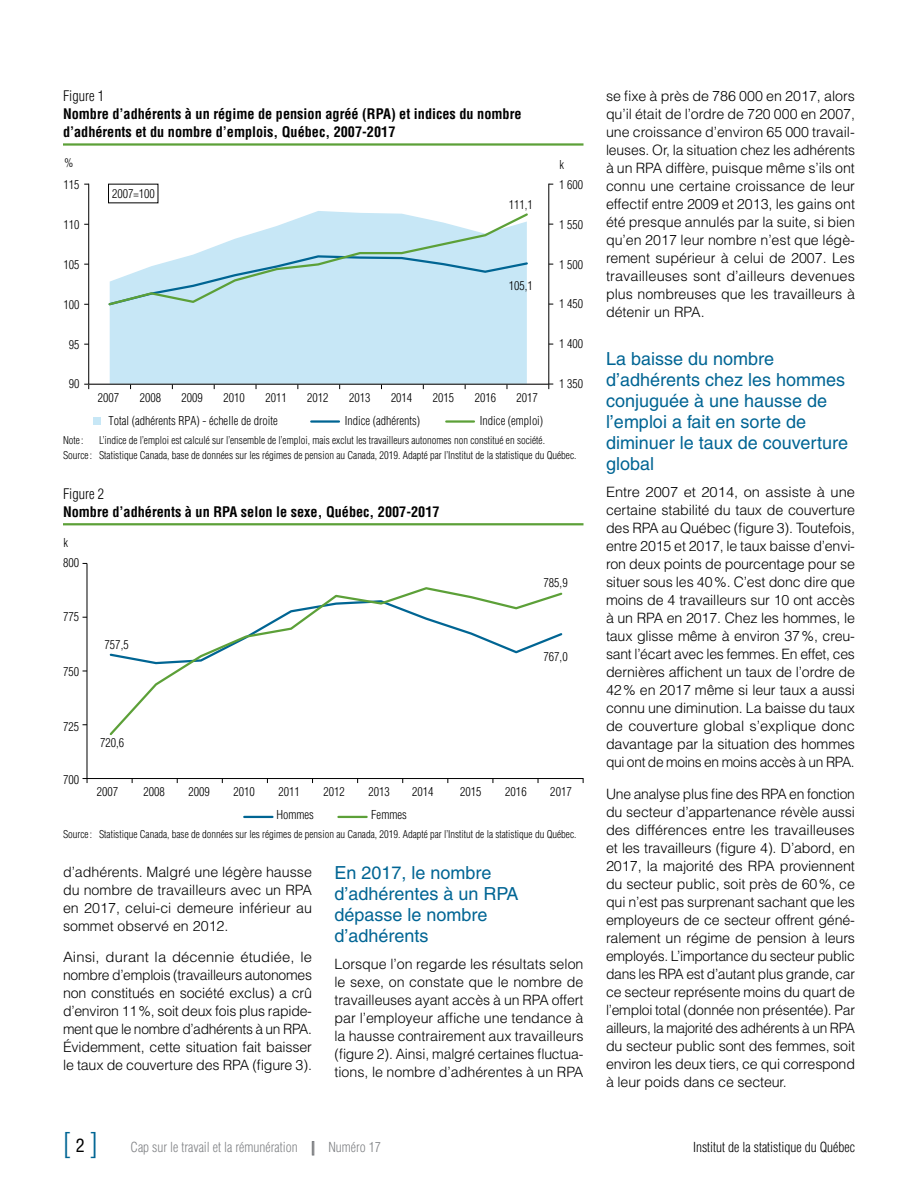
<style>
.page{position:relative;width:918px;height:1188px;background:#fff}
.page>*{position:absolute;margin:0;border:0;box-sizing:border-box;transform-origin:0 0}
.t1{font:300 condensed 30px "Helvetica LT";color:#006594}
.Texte___Titre_01{font:18px/21px "Helvetica LT";color:#006594}
.Texte___courant{font:300 14.25px/18px "Helvetica LT";letter-spacing:-.01em;color:#000;text-align:justify}
.Texte___courant-2{font:300 14.25px/18px "Helvetica LT";letter-spacing:-.01em;color:#000;text-align:justify;scale:1.04 1}
.Fig___Titre{font:700 condensed 14.25px/18px "Helvetica LT";color:#000}
.t2{font:300 condensed 14.25px "Helvetica LT";color:#000}
.t3{font:300 condensed 13.5px "Helvetica LT";color:#808285}
.t4{font:300 condensed 13.5px "Helvetica LT";color:#000}
.t5{font:300 condensed 12px "Helvetica LT";color:#000}
.Tableau___Source{font:300 condensed 10.5px "Helvetica LT";color:#000}
.s1{font-weight:400;font-size:18px;color:#000}
.s2{font-weight:700;font-stretch:normal}
</style>
<div class="page">
<svg style="left:312px;top:1141px;width:2px;height:14px"></svg>
<hr style="left:63px;top:523px;width:521px;height:2px;background:#5ca038">
<hr style="left:87px;top:778px;width:496px;height:1px;background:#000">
<hr style="left:87px;top:563px;width:1px;height:216px;background:#000">
<svg style="left:109px;top:587px;width:454px;height:149px"></svg>
<hr style="left:244px;top:816px;width:28px;height:2px;background:#006593">
<hr style="left:338px;top:816px;width:29px;height:2px;background:#5ca038">
<svg style="left:83px;top:778px;width:5px;height:5px"></svg>
<hr style="left:63px;top:143px;width:521px;height:3px;background:#5ca038">
<div style="left:110px;top:307px;width:417px;height:77px;background:#c7e7f6"></div>
<svg style="left:108px;top:211px;width:420px;height:96px"></svg>
<div style="left:93px;top:418px;width:8px;height:7px;background:#c7e7f6"></div>
<hr style="left:311px;top:420px;width:28px;height:3px;background:#006593">
<hr style="left:446px;top:420px;width:28px;height:3px;background:#5ca038">
<hr style="left:88px;top:184px;width:1px;height:200px;background:#000">
<hr style="left:89px;top:384px;width:460px;height:1px;background:#000">
<hr style="left:548px;top:184px;width:1px;height:201px;background:#000">
<svg style="left:548px;top:384px;width:5px;height:5px"></svg>
<p class="t2" style="left:63px;top:87px;width:43px">Figure 1</p>
<p class="Fig___Titre" style="left:63px;top:105px;width:460px">Nombre d’adhérents à un régime de pension agréé (RPA) et indices du nombre d’adhérents et du nombre d’emplois, Québec, 2007-2017</p>
<p class="t5" style="left:64px;top:155px;width:11px">%</p>
<p class="t5" style="left:560px;top:157px;width:6px">k</p>
<p class="t5" style="left:63px;top:177px;width:17px">115</p>
<p class="t5" style="left:112px;top:186px;width:44px">2007=100</p>
<p class="t5" style="left:509px;top:197px;width:26px">111,1</p>
<p class="t5" style="left:559px;top:177px;width:25px">1 600</p>
<p class="t5" style="left:63px;top:217px;width:17px">110</p>
<p class="t5" style="left:559px;top:217px;width:25px">1 550</p>
<p class="t5" style="left:63px;top:257px;width:17px">105</p>
<p class="t5" style="left:559px;top:257px;width:25px">1 500</p>
<p class="t5" style="left:509px;top:278px;width:26px">105,1</p>
<p class="t5" style="left:63px;top:297px;width:17px">100</p>
<p class="t5" style="left:559px;top:297px;width:25px">1 450</p>
<p class="t5" style="left:69px;top:337px;width:12px">95</p>
<p class="t5" style="left:69px;top:376px;width:12px">90</p>
<p class="t5" style="left:559px;top:336px;width:25px">1 400</p>
<p class="t5" style="left:559px;top:376px;width:25px">1 350</p>
<p class="t5" style="left:98px;top:390px;width:23px">2007</p>
<p class="t5" style="left:140px;top:390px;width:23px">2008</p>
<p class="t5" style="left:182px;top:390px;width:23px">2009</p>
<p class="t5" style="left:223px;top:390px;width:23px">2010</p>
<p class="t5" style="left:265px;top:390px;width:23px">2011</p>
<p class="t5" style="left:307px;top:390px;width:23px">2012</p>
<p class="t5" style="left:349px;top:390px;width:23px">2013</p>
<p class="t5" style="left:391px;top:390px;width:23px">2014</p>
<p class="t5" style="left:433px;top:390px;width:23px">2015</p>
<p class="t5" style="left:475px;top:390px;width:23px">2016</p>
<p class="t5" style="left:517px;top:390px;width:23px">2017</p>
<p class="t5" style="left:108px;top:413px;width:171px">Total (adhérents RPA) - échelle de droite</p>
<p class="t5" style="left:345px;top:413px;width:77px">Indice (adhérents)</p>
<p class="t5" style="left:480px;top:413px;width:65px">Indice (emploi)</p>
<p class="Tableau___Source" style="left:63px;top:434px;width:22px">Note:</p>
<p class="Tableau___Source" style="left:99px;top:434px;width:447px">L’indice de l’emploi est calculé sur l’ensemble de l’emploi, mais exclut les travailleurs autonomes non constitué en société.</p>
<p class="Tableau___Source" style="left:63px;top:449px;width:515px">Source: Statistique Canada, base de données sur les régimes de pension au Canada, 2019. Adapté par l’Institut de la statistique du Québec.</p>
<p class="t2" style="left:63px;top:485px;width:43px">Figure 2</p>
<p class="Fig___Titre" style="left:63px;top:503px;width:378px">Nombre d’adhérents à un RPA selon le sexe, Québec, 2007-2017</p>
<p class="t5" style="left:63px;top:535px;width:6px">k</p>
<p class="t5" style="left:63px;top:555px;width:18px">800</p>
<p class="t5" style="left:63px;top:609px;width:18px">775</p>
<p class="t5" style="left:63px;top:664px;width:18px">750</p>
<p class="t5" style="left:63px;top:719px;width:18px">725</p>
<p class="t5" style="left:63px;top:772px;width:18px">700</p>
<p class="t5" style="left:105px;top:637px;width:26px">757,5</p>
<p class="t5" style="left:100px;top:735px;width:26px">720,6</p>
<p class="t5" style="left:544px;top:575px;width:26px">785,9</p>
<p class="t5" style="left:544px;top:649px;width:26px">767,0</p>
<p class="t5" style="left:97px;top:784px;width:23px">2007</p>
<p class="t5" style="left:143px;top:784px;width:23px">2008</p>
<p class="t5" style="left:188px;top:784px;width:23px">2009</p>
<p class="t5" style="left:233px;top:784px;width:23px">2010</p>
<p class="t5" style="left:278px;top:784px;width:23px">2011</p>
<p class="t5" style="left:324px;top:784px;width:23px">2012</p>
<p class="t5" style="left:369px;top:784px;width:23px">2013</p>
<p class="t5" style="left:412px;top:784px;width:23px">2014</p>
<p class="t5" style="left:460px;top:784px;width:23px">2015</p>
<p class="t5" style="left:505px;top:784px;width:23px">2016</p>
<p class="t5" style="left:550px;top:784px;width:23px">2017</p>
<p class="t5" style="left:276px;top:808px;width:39px">Hommes</p>
<p class="t5" style="left:371px;top:808px;width:37px">Femmes</p>
<p class="Tableau___Source" style="left:63px;top:828px;width:515px">Source: Statistique Canada, base de données sur les régimes de pension au Canada, 2019. Adapté par l’Institut de la statistique du Québec.</p>
<p class="Texte___courant" style="left:63px;top:863px;width:251px">d’adhérents. Malgré une légère hausse du nombre de travailleurs avec un RPA en 2017, celui-ci demeure inférieur au sommet observé en 2012.</p>
<p class="Texte___courant-2" style="left:63px;top:948px;width:241px">Ainsi, durant la décennie étudiée, le nombre d’emplois (travailleurs autonomes non constitués en société exclus) a crû d’environ 11%, soit deux fois plus rapide&shy;ment que le nombre d’adhérents à un RPA.<br>Évidemment, cette situation fait baisser le taux de couverture des RPA (figure 3).</p>
<p class="Texte___Titre_01" style="left:334px;top:863px;width:185px">En 2017, le nombre d’adhérentes à un RPA dépasse le nombre d’adhérents</p>
<p class="Texte___courant" style="left:334px;top:955px;width:251px">Lorsque l’on regarde les résultats selon le sexe, on constate que le nombre de travailleuses ayant accès à un RPA offert par l’employeur affiche une tendance à la hausse contrairement aux travailleurs (figure 2). Ainsi, malgré certaines fluctua&shy;tions, le nombre d’adhérentes à un RPA</p>
<p class="Texte___courant" style="left:606px;top:87px;width:251px">se fixe à près de 786 000 en 2017, alors qu’il était de l’ordre de 720 000 en 2007, une croissance d’environ 65 000 travail&shy;leuses. Or, la situation chez les adhérents à un RPA diffère, puisque même s’ils ont connu une certaine croissance de leur effectif entre 2009 et 2013, les gains ont été presque annulés par la suite, si bien qu’en 2017 leur nombre n’est que légè&shy;rement supérieur à celui de 2007. Les travailleuses sont d’ailleurs devenues plus nombreuses que les travailleurs à détenir un RPA.</p>
<p class="Texte___Titre_01" style="left:606px;top:348px;width:244px">La baisse du nombre d’adhérents chez les hommes conjuguée à une hausse de l’emploi a fait en sorte de diminuer le taux de couverture global</p>
<p class="Texte___courant" style="left:606px;top:483px;width:251px">Entre 2007 et 2014, on assiste à une certaine stabilité du taux de couverture des RPA au Québec (figure 3). Toutefois, entre 2015 et 2017, le taux baisse d’envi&shy;ron deux points de pourcentage pour se situer sous les 40%. C’est donc dire que moins de 4 travailleurs sur 10 ont accès à un RPA en 2017. Chez les hommes, le taux glisse même à environ 37%, creu&shy;sant l’écart avec les femmes. En effet, ces dernières affichent un taux de l’ordre de 42% en 2017 même si leur taux a aussi connu une diminution. La baisse du taux de couverture global s’explique donc davantage par la situation des hommes qui ont de moins en moins accès à un RPA.</p>
<p class="Texte___courant" style="left:606px;top:785px;width:251px">Une analyse plus fine des RPA en fonction du secteur d’appartenance révèle aussi des différences entre les travailleuses et les travailleurs (figure 4). D’abord, en 2017, la majorité des RPA proviennent du secteur public, soit près de 60%, ce qui n’est pas surprenant sachant que les employeurs de ce secteur offrent géné&shy;ralement un régime de pension à leurs employés. L’importance du secteur public dans les RPA est d’autant plus grande, car ce secteur représente moins du quart de l’emploi total (donnée non présentée). Par ailleurs, la majorité des adhérents à un RPA du secteur public sont des femmes, soit environ les deux tiers, ce qui correspond à leur poids dans ce secteur.</p>
<h1 class="t1" style="left:63px;top:1125px;width:36px">[ <span class="s1">2</span> ]</h1>
<p class="t3" style="left:130px;top:1139px;width:252px">Cap sur le travail et la rémunération <span class="s2">|</span> Numéro 17</p>
<p class="t4" style="left:693px;top:1139px;width:163px">Institut de la statistique du Québec</p>
</div>
